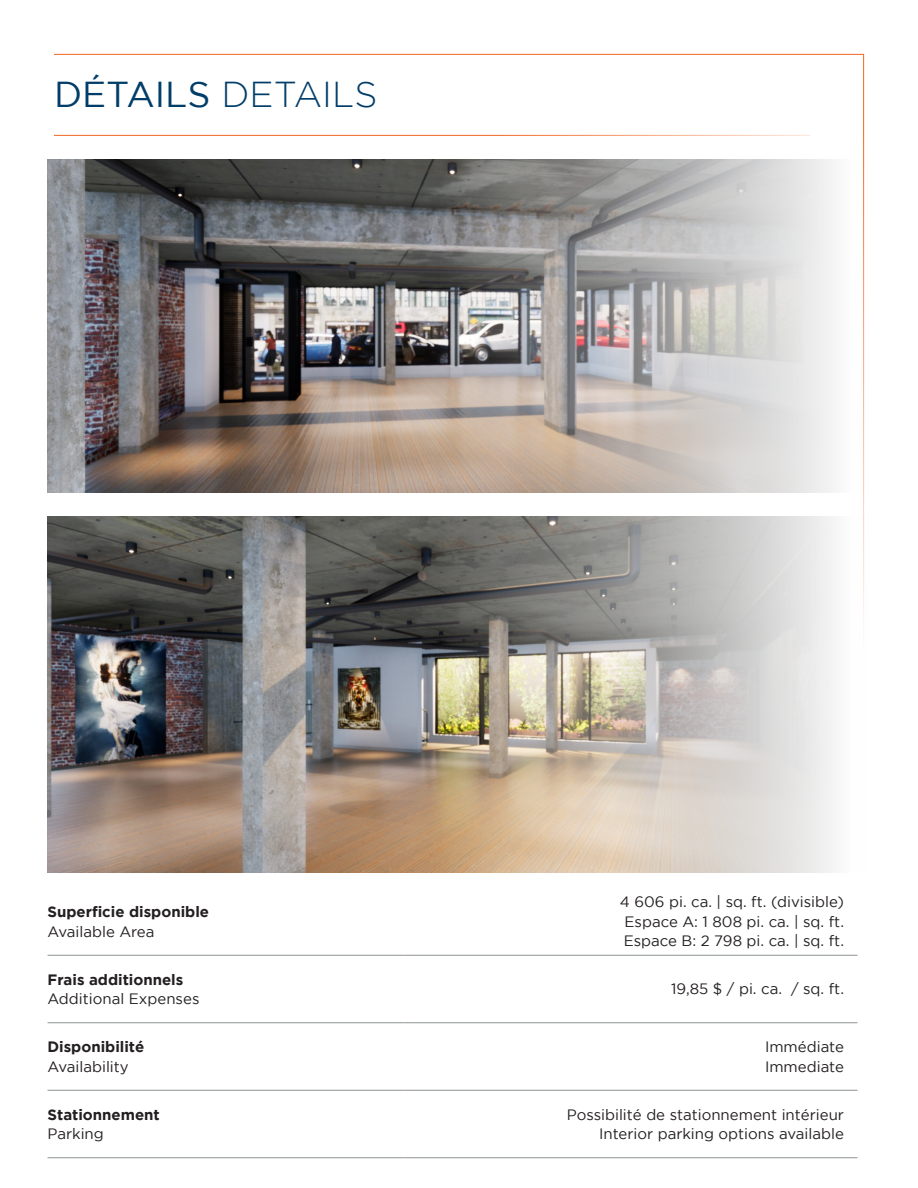
<style>
.page{position:relative;width:918px;height:1188px;background:#fff}
.page>*{position:absolute;margin:0;border:0;box-sizing:border-box;transform-origin:0 0}
.t1{font:36px "Gotham";color:#003d69}
.t2{font:15px "Gotham";color:#231f20}
.t3{font:700 15px "Gotham";color:#231f20}
.s1{font-weight:300}
</style>
<div class="page">
<img style="left:48px;top:160px;width:817px;height:332px">
<img style="left:48px;top:516px;width:785px;height:356px">
<hr style="left:54px;top:135px;width:756px;height:1px;background:#f26624">
<hr style="left:54px;top:54px;width:810px;height:1px;background:#f26624">
<hr style="left:863px;top:54px;width:1px;height:985px;background:#f26624">
<hr style="left:48px;top:955px;width:355px;height:1px;background:#8f9394">
<hr style="left:403px;top:955px;width:455px;height:1px;background:#8f9394">
<hr style="left:48px;top:1023px;width:355px;height:1px;background:#8f9394">
<hr style="left:403px;top:1023px;width:455px;height:1px;background:#8f9394">
<hr style="left:48px;top:1090px;width:355px;height:1px;background:#8f9394">
<hr style="left:403px;top:1090px;width:455px;height:1px;background:#8f9394">
<hr style="left:48px;top:1158px;width:355px;height:1px;background:#8f9394">
<hr style="left:403px;top:1158px;width:455px;height:1px;background:#8f9394">
<p class="t1" style="left:54px;top:75px;width:325px">DÉTAILS <span class="s1">DETAILS</span></p>
<p class="t3" style="left:48px;top:903px;width:163px">Superficie disponible</p>
<p class="t2" style="left:48px;top:923px;width:109px">Available Area</p>
<p class="t3" style="left:48px;top:971px;width:137px">Frais additionnels</p>
<p class="t2" style="left:48px;top:991px;width:153px">Additional Expenses</p>
<p class="t3" style="left:48px;top:1038px;width:98px">Disponibilité</p>
<p class="t2" style="left:48px;top:1058px;width:83px">Availability</p>
<p class="t3" style="left:48px;top:1106px;width:114px">Stationnement</p>
<p class="t2" style="left:48px;top:1126px;width:58px">Parking</p>
<p class="t2" style="left:620px;top:894px;width:226px">4 606 pi. ca. | sq. ft. (divisible)</p>
<p class="t2" style="left:625px;top:913px;width:221px">Espace A: 1 808 pi. ca. | sq. ft.</p>
<p class="t2" style="left:624px;top:933px;width:222px">Espace B: 2 798 pi. ca. | sq. ft.</p>
<p class="t2" style="left:671px;top:981px;width:174px">19,85 $ / pi. ca. / sq. ft.</p>
<p class="t2" style="left:765px;top:1039px;width:81px">Immédiate</p>
<p class="t2" style="left:765px;top:1058px;width:81px">Immediate</p>
<p class="t2" style="left:567px;top:1106px;width:279px">Possibilité de stationnement intérieur</p>
<p class="t2" style="left:599px;top:1126px;width:246px">Interior parking options available</p>
</div>
